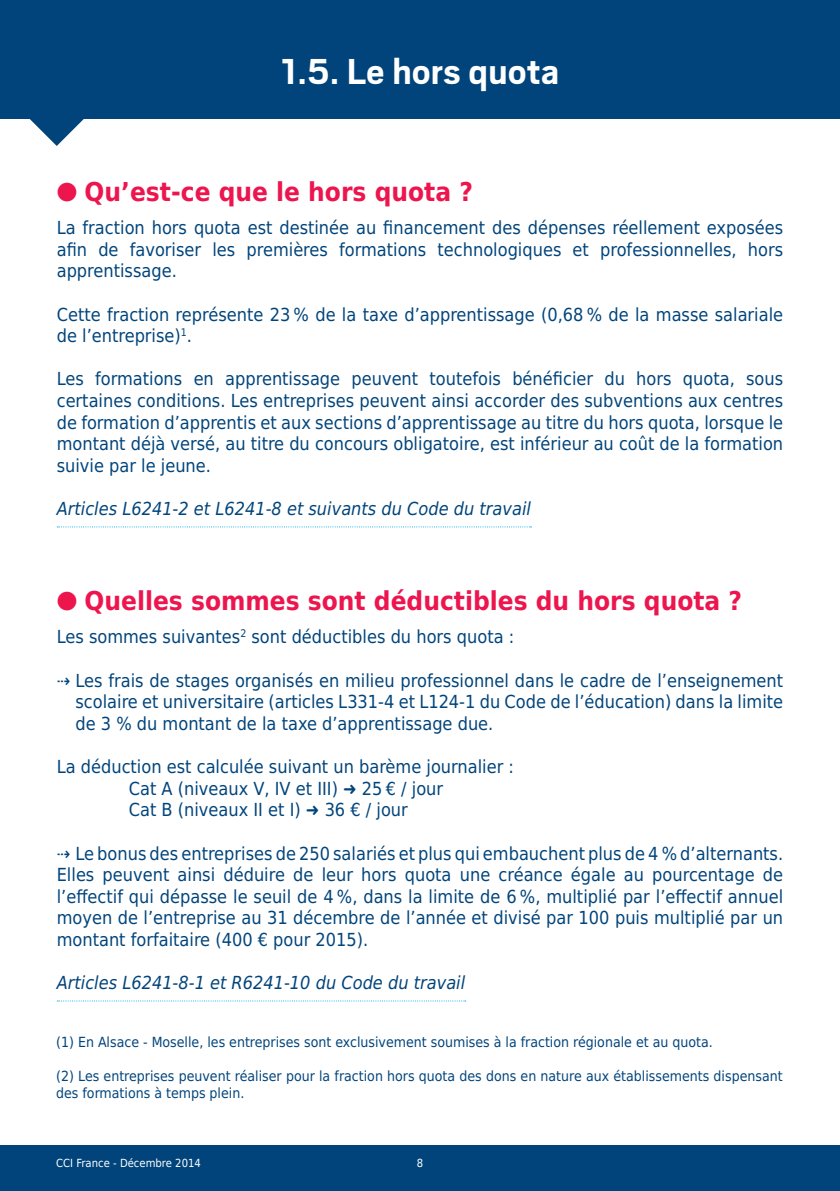
<style>
.page{position:relative;width:840px;height:1191px;background:#fff}
.page>*{position:absolute;margin:0;border:0;box-sizing:border-box;transform-origin:0 0}
.t1{font:700 40px "Scout";color:#fff}
.t2{font:700 26px "DejaVu Sans Condensed";color:#ed154e}
.t3{font:18px/21.6px "DejaVu Sans Condensed";color:#00447b;text-align:justify}
.t4{font:italic 18px "DejaVu Sans Condensed";color:#00447b}
.t5{font:14px/16.8px "DejaVu Sans Condensed";color:#00447b}
.t6{font:11.2px "DejaVu Sans Condensed";color:#fff}
</style>
<div class="page">
<div style="left:0;top:1145px;width:839px;height:46px;background:#00447b"></div>
<div style="left:0;top:0;width:839px;height:118px;background:#00447b"></div>
<svg style="left:29px;top:118px;width:55px;height:28px"></svg>
<svg style="left:57px;top:526px;width:474px;height:1px"></svg>
<svg style="left:57px;top:1000px;width:408px;height:1px"></svg>
<h1 class="t1" style="left:281px;top:50px;width:279px">1.5. Le hors quota</h1>
<h2 class="t2" style="left:57px;top:171px;width:417px">● Qu’est-ce que le hors quota ?</h2>
<p class="t3" style="left:57px;top:216px;width:727px">La fraction hors quota est destinée au financement des dépenses réellement exposées afin de favoriser les premières formations technologiques et professionnelles, hors apprentissage.</p>
<p class="t3" style="left:57px;top:302px;width:727px">Cette fraction représente 23 % de la taxe d’apprentissage (0,68 % de la masse salariale de l’entreprise)<sup>1</sup>.</p>
<p class="t3" style="left:57px;top:367px;width:727px">Les formations en apprentissage peuvent toutefois bénéficier du hors quota, sous certaines conditions. Les entreprises peuvent ainsi accorder des subventions aux centres de formation d’apprentis et aux sections d’apprentissage au titre du hors quota, lorsque le montant déjà versé, au titre du concours obligatoire, est inférieur au coût de la formation suivie par le jeune.</p>
<p class="t4" style="left:57px;top:496px;width:475px">Articles L6241-2 et L6241-8 et suivants du Code du travail</p>
<h2 class="t2" style="left:57px;top:580px;width:686px">● Quelles sommes sont déductibles du hors quota ?</h2>
<p class="t3" style="left:57px;top:625px;width:458px">Les sommes suivantes<sup>2</sup> sont déductibles du hors quota :</p>
<p class="t3" style="left:75px;top:668px;width:708px;text-indent:-19px">⇢ Les frais de stages organisés en milieu professionnel dans le cadre de l’enseignement scolaire et universitaire (articles L331-4 et L124-1 du Code de l’éducation) dans la limite de 3 % du montant de la taxe d’apprentissage due.</p>
<p class="t3" style="left:129px;top:755px;width:386px;text-align:left;text-indent:-72px">La déduction est calculée suivant un barème journalier :<br>Cat A (niveaux V, IV et III) ➜ 25 € / jour<br>Cat B (niveaux II et I) ➜ 36 € / jour</p>
<p class="t3" style="left:57px;top:841px;width:727px">⇢ Le bonus des entreprises de 250 salariés et plus qui embauchent plus de 4 % d’alternants.<br>Elles peuvent ainsi déduire de leur hors quota une créance égale au pourcentage de l’effectif qui dépasse le seuil de 4 %, dans la limite de 6 %, multiplié par l’effectif annuel moyen de l’entreprise au 31 décembre de l’année et divisé par 100 puis multiplié par un montant forfaitaire (400 € pour 2015).</p>
<p class="t4" style="left:57px;top:970px;width:410px">Articles L6241-8-1 et R6241-10 du Code du travail</p>
<p class="t5" style="left:56px;top:1033px;width:657px">(1) En Alsace - Moselle, les entreprises sont exclusivement soumises à la fraction régionale et au quota.</p>
<p class="t5" style="left:56px;top:1066px;width:727px">(2) Les entreprises peuvent réaliser pour la fraction hors quota des dons en nature aux établissements dispensant des formations à temps plein.</p>
<p class="t6" style="left:56px;top:1153px;width:146px">CCI France - Décembre 2014</p>
<p class="t6" style="left:416px;top:1153px;width:8px">8</p>
</div>
